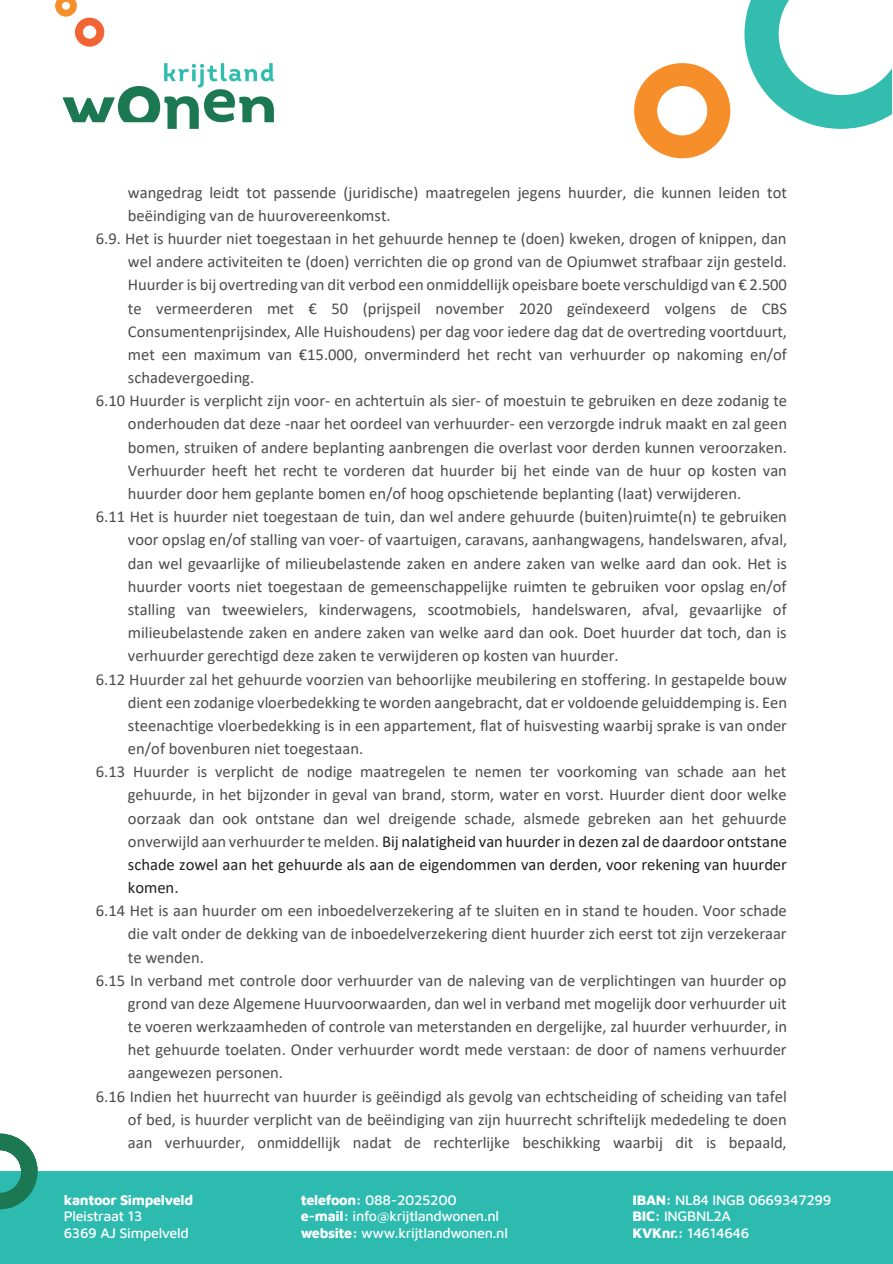
<style>
.page{position:relative;width:893px;height:1264px;background:#fff}
.page>*{position:absolute;margin:0;border:0;box-sizing:border-box;transform-origin:0 0}
.t1{font:16.5px "Calibri";color:#4b4c4d}
.t2{font:16.5px "Calibri";color:#231f20}
.t3{font:500 14.25px/16.5px "Maven Pro";letter-spacing:-.02em;color:#fff}
.t4{font:800 14.25px "Maven Pro";letter-spacing:-.02em;color:#fff}
.s1{color:#4b4c4d}
.s2{font-weight:800}
</style>
<div class="page">
<svg style="left:63px;top:63px;width:211px;height:66px"></svg>
<svg style="left:55px;top:0;width:49px;height:47px"></svg>
<svg style="left:744px;top:0;width:147px;height:129px"></svg>
<svg style="left:634px;top:63px;width:96px;height:95px"></svg>
<div style="left:0;top:1170px;width:892px;height:93px;background:#2ebbaf"></div>
<svg style="left:0;top:1133px;width:38px;height:76px"></svg>
<p class="t1" style="left:128px;top:181px;width:660px">wangedrag leidt tot passende (juridische) maatregelen jegens huurder, die kunnen leiden tot</p>
<p class="t1" style="left:128px;top:204px;width:264px">beëindiging van de huurovereenkomst.</p>
<p class="t1" style="left:96px;top:227px;width:692px">6.9. Het is huurder niet toegestaan in het gehuurde hennep te (doen) kweken, drogen of knippen, dan</p>
<p class="t1" style="left:128px;top:250px;width:660px">wel andere activiteiten te (doen) verrichten die op grond van de Opiumwet strafbaar zijn gesteld.</p>
<p class="t1" style="left:128px;top:273px;width:660px">Huurder is bij overtreding van dit verbod een onmiddellijk opeisbare boete verschuldigd van € 2.500</p>
<p class="t1" style="left:128px;top:296px;width:660px">te vermeerderen met € 50 (prijspeil november 2020 geïndexeerd volgens de CBS</p>
<p class="t1" style="left:128px;top:320px;width:660px">Consumentenprijsindex, Alle Huishoudens) per dag voor iedere dag dat de overtreding voortduurt,</p>
<p class="t1" style="left:128px;top:343px;width:660px">met een maximum van €15.000, onverminderd het recht van verhuurder op nakoming en/of</p>
<p class="t1" style="left:128px;top:366px;width:128px">schadevergoeding.</p>
<p class="t1" style="left:96px;top:389px;width:692px">6.10 Huurder is verplicht zijn voor- en achtertuin als sier- of moestuin te gebruiken en deze zodanig te</p>
<p class="t1" style="left:128px;top:412px;width:660px">onderhouden dat deze -naar het oordeel van verhuurder- een verzorgde indruk maakt en zal geen</p>
<p class="t1" style="left:128px;top:435px;width:660px">bomen, struiken of andere beplanting aanbrengen die overlast voor derden kunnen veroorzaken.</p>
<p class="t1" style="left:128px;top:459px;width:660px">Verhuurder heeft het recht te vorderen dat huurder bij het einde van de huur op kosten van</p>
<p class="t1" style="left:128px;top:482px;width:615px">huurder door hem geplante bomen en/of hoog opschietende beplanting (laat) verwijderen.</p>
<p class="t1" style="left:96px;top:505px;width:692px">6.11 Het is huurder niet toegestaan de tuin, dan wel andere gehuurde (buiten)ruimte(n) te gebruiken</p>
<p class="t1" style="left:128px;top:528px;width:660px">voor opslag en/of stalling van voer- of vaartuigen, caravans, aanhangwagens, handelswaren, afval,</p>
<p class="t1" style="left:128px;top:551px;width:660px">dan wel gevaarlijke of milieubelastende zaken en andere zaken van welke aard dan ook. Het is</p>
<p class="t1" style="left:128px;top:574px;width:660px">huurder voorts niet toegestaan de gemeenschappelijke ruimten te gebruiken voor opslag en/of</p>
<p class="t1" style="left:128px;top:598px;width:660px">stalling van tweewielers, kinderwagens, scootmobiels, handelswaren, afval, gevaarlijke of</p>
<p class="t1" style="left:128px;top:621px;width:660px">milieubelastende zaken en andere zaken van welke aard dan ook. Doet huurder dat toch, dan is</p>
<p class="t1" style="left:128px;top:644px;width:492px">verhuurder gerechtigd deze zaken te verwijderen op kosten van huurder.</p>
<p class="t1" style="left:96px;top:667px;width:692px">6.12 Huurder zal het gehuurde voorzien van behoorlijke meubilering en stoffering. In gestapelde bouw</p>
<p class="t1" style="left:128px;top:690px;width:660px">dient een zodanige vloerbedekking te worden aangebracht, dat er voldoende geluiddemping is. Een</p>
<p class="t1" style="left:128px;top:713px;width:660px">steenachtige vloerbedekking is in een appartement, flat of huisvesting waarbij sprake is van onder</p>
<p class="t1" style="left:128px;top:737px;width:237px">en/of bovenburen niet toegestaan.</p>
<p class="t1" style="left:96px;top:760px;width:692px">6.13 Huurder is verplicht de nodige maatregelen te nemen ter voorkoming van schade aan het</p>
<p class="t1" style="left:128px;top:783px;width:660px">gehuurde, in het bijzonder in geval van brand, storm, water en vorst. Huurder dient door welke</p>
<p class="t1" style="left:128px;top:806px;width:660px">oorzaak dan ook ontstane dan wel dreigende schade, alsmede gebreken aan het gehuurde</p>
<p class="t2" style="left:128px;top:829px;width:660px"><span class="s1">onverwijld aan verhuurder te melden.</span> Bij nalatigheid van huurder in dezen zal de daardoor ontstane</p>
<p class="t2" style="left:128px;top:852px;width:660px">schade zowel aan het gehuurde als aan de eigendommen van derden, voor rekening van huurder</p>
<p class="t2" style="left:128px;top:876px;width:52px">komen.</p>
<p class="t1" style="left:96px;top:899px;width:692px">6.14 Het is aan huurder om een inboedelverzekering af te sluiten en in stand te houden. Voor schade</p>
<p class="t1" style="left:128px;top:922px;width:660px">die valt onder de dekking van de inboedelverzekering dient huurder zich eerst tot zijn verzekeraar</p>
<p class="t1" style="left:128px;top:945px;width:77px">te wenden.</p>
<p class="t1" style="left:96px;top:968px;width:692px">6.15 In verband met controle door verhuurder van de naleving van de verplichtingen van huurder op</p>
<p class="t1" style="left:128px;top:991px;width:660px">grond van deze Algemene Huurvoorwaarden, dan wel in verband met mogelijk door verhuurder uit</p>
<p class="t1" style="left:128px;top:1015px;width:660px">te voeren werkzaamheden of controle van meterstanden en dergelijke, zal huurder verhuurder, in</p>
<p class="t1" style="left:128px;top:1038px;width:660px">het gehuurde toelaten. Onder verhuurder wordt mede verstaan: de door of namens verhuurder</p>
<p class="t1" style="left:128px;top:1061px;width:157px">aangewezen personen.</p>
<p class="t1" style="left:96px;top:1084px;width:692px">6.16 Indien het huurrecht van huurder is geëindigd als gevolg van echtscheiding of scheiding van tafel</p>
<p class="t1" style="left:128px;top:1107px;width:660px">of bed, is huurder verplicht van de beëindiging van zijn huurrecht schriftelijk mededeling te doen</p>
<p class="t1" style="left:128px;top:1130px;width:660px">aan verhuurder, onmiddellijk nadat de rechterlijke beschikking waarbij dit is bepaald,</p>
<p class="t4" style="left:64px;top:1189px;width:131px">kantoor Simpelveld</p>
<p class="t3" style="left:64px;top:1206px;width:126px">Pleistraat 13<br>6369 AJ Simpelveld</p>
<p class="t3" style="left:301px;top:1190px;width:208px"><span class="s2">telefoon:</span> 088-2025200 <span class="s2">e-mail:</span> info@krijtlandwonen.nl <span class="s2">website:</span> www.krijtlandwonen.nl</p>
<p class="t3" style="left:632px;top:1190px;width:200px"><span class="s2">IBAN:</span> NL84 INGB 0669347299<br><span class="s2">BIC:</span> INGBNL2A<br><span class="s2">KVKnr.:</span> 14614646</p>
<p class="t3" style="left:382px;top:1190px;width:208px"><span class="s2">telefoon:</span> 88-2025200 <span class="s2">e-mail:</span> info@krijt andwonen.nl <span class="s2">websi e:</span> www.krijt andwonen.nl</p>
</div>
